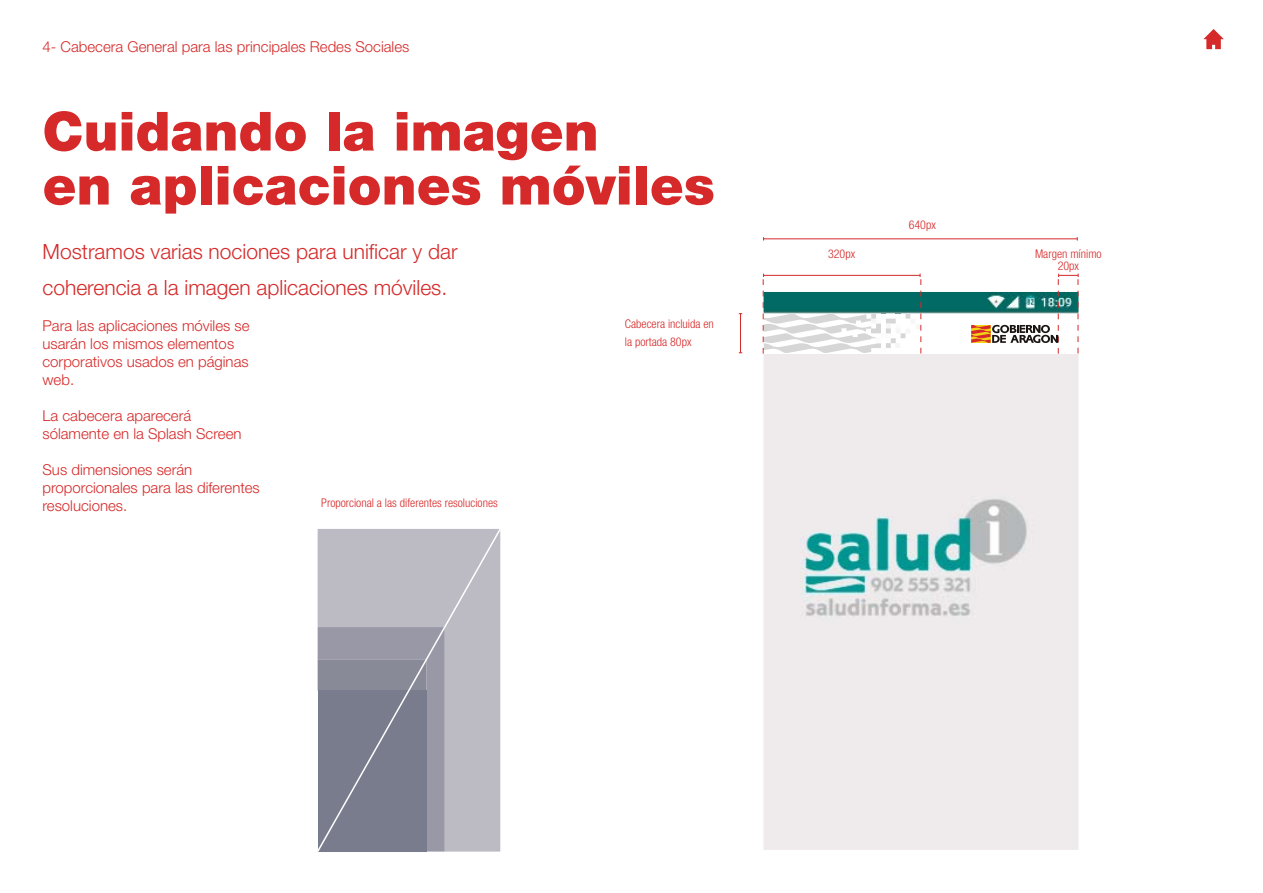
<style>
.page{position:relative;width:1263px;height:893px;background:#fff}
.page>*{position:absolute;margin:0;border:0;box-sizing:border-box;transform-origin:0 0}
.t1{font:900 54px/54px "Helvetica Neue LT Pro";color:#d62929}
.t2{font:300 21px/36px "Helvetica Neue LT Pro";color:#d62929}
.t3{font:300 15px/18px "Helvetica Neue LT Pro";color:#d62929}
.t4{font:300 condensed 12px/18px "Helvetica Neue LT Pro";color:#d62929}
</style>
<div class="page">
<svg style="left:1203px;top:29px;width:21px;height:20px"></svg>
<img style="left:764px;top:292px;width:314px;height:558px">
<div style="left:762px;top:314px;width:316px;height:39px;background:#fff"></div>
<hr style="left:740px;top:314px;width:1px;height:39px;background:#d62929">
<hr style="left:763px;top:238px;width:314px;height:1px;background:#d62929">
<svg style="left:763px;top:274px;width:158px;height:80px"></svg>
<svg style="left:317px;top:529px;width:184px;height:323px;background:#a2a2ae"></svg>
<svg style="left:971px;top:274px;width:108px;height:80px"></svg>
<p class="t3" style="left:43px;top:38px;width:368px">4- Cabecera General para las principales Redes Sociales</p>
<h1 class="t1" style="left:43px;top:104px;width:674px">Cuidando la imagen<br>en aplicaciones móviles</h1>
<h2 class="t2" style="left:43px;top:233px;width:417px">Mostramos varias nociones para unificar y dar coherencia a la imagen aplicaciones móviles.</h2>
<p class="t3" style="left:43px;top:316px;width:208px">Para las aplicaciones móviles se usarán los mismos elementos corporativos usados en páginas web.</p>
<p class="t3" style="left:43px;top:406px;width:200px">La cabecera aparecerá sólamente en la Splash Screen</p>
<p class="t3" style="left:43px;top:460px;width:219px">Sus dimensiones serán proporcionales para las diferentes resoluciones.</p>
<p class="t4" style="left:321px;top:494px;width:178px">Proporcional a las diferentes resoluciones</p>
<p class="t4" style="left:625px;top:315px;width:91px">Cabecera incluida en la portada 80px</p>
<p class="t4" style="left:828px;top:244px;width:29px">320px</p>
<p class="t4" style="left:909px;top:215px;width:29px">640px</p>
<p class="t4" style="left:1035px;top:248px;width:68px;line-height:12px;text-align:center">Margen mínimo<br>20px</p>
</div>
